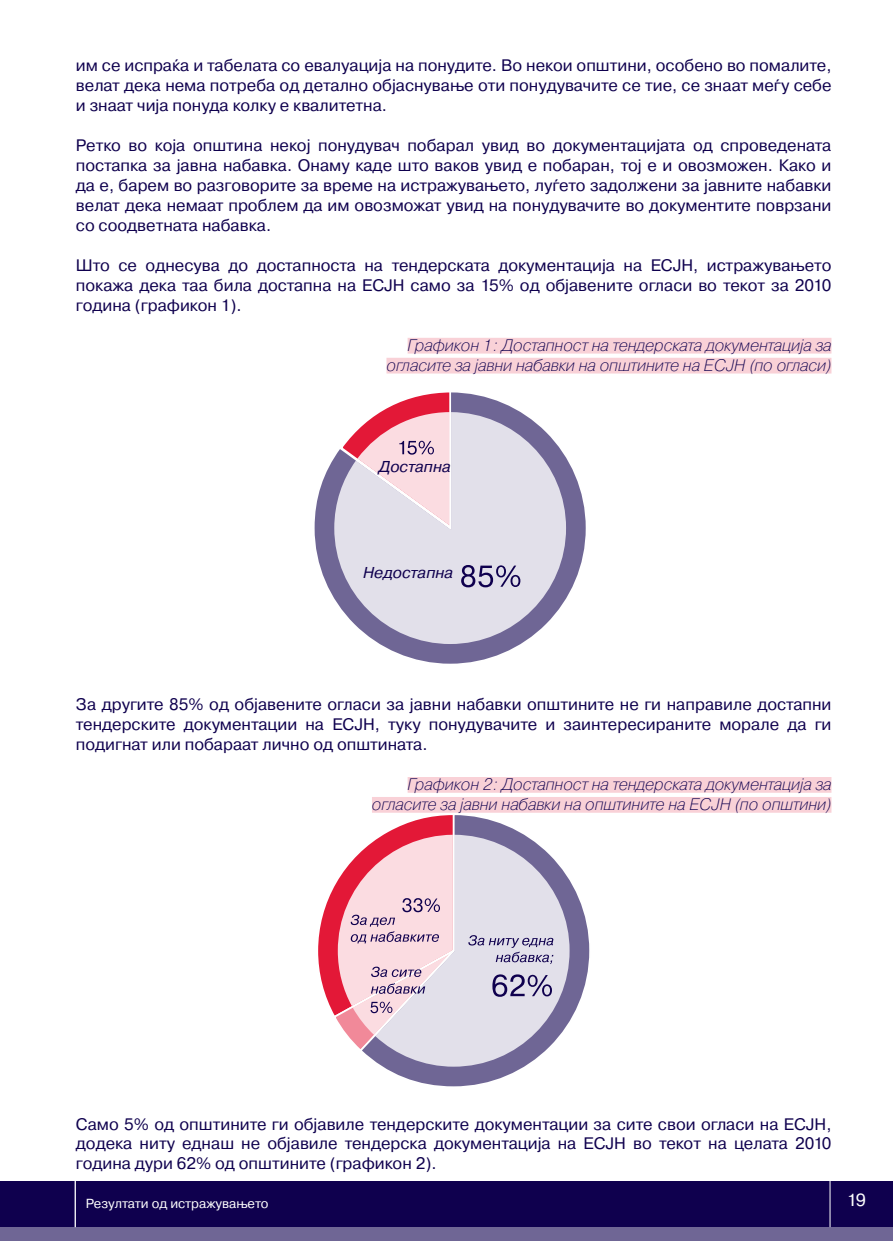
<style>
.page{position:relative;width:893px;height:1241px;background:#fff}
.page>*{position:absolute;margin:0;border:0;box-sizing:border-box;transform-origin:0 0}
.t1{font:17.5px "Pragmatica";color:#fff}
.t2{font:16.62px/19.9px "Pragmatica";color:#0f004e;text-align:justify}
.t3{font:italic 200 16.62px/19.9px "Pragmatica";color:#0f004e;text-align:right}
.t4{font:italic 15.75px "Pragmatica";color:#0f004e}
.t5{font:13.12px "Pragmatica";color:#fff}
</style>
<div class="page">
<div style="left:0;top:1221px;width:893px;height:19px;background:#6f6695"></div>
<div style="left:0;top:1181px;width:893px;height:45px;background:#0f004e"></div>
<hr style="left:75px;top:1169px;width:1px;height:57px;background:#fff">
<hr style="left:830px;top:1166px;width:1px;height:60px;background:#fff">
<div style="left:408px;top:338px;width:423px;height:15px;background:#f9d1d7"></div>
<div style="left:386px;top:358px;width:445px;height:15px;background:#f9d1d7"></div>
<div style="left:408px;top:776px;width:423px;height:16px;background:#f9d1d7"></div>
<div style="left:372px;top:796px;width:459px;height:16px;background:#f9d1d7"></div>
<svg style="left:314px;top:392px;width:272px;height:272px"></svg>
<svg style="left:334px;top:412px;width:232px;height:232px;background:#d1cedd"></svg>
<svg style="left:461px;top:565px;width:59px;height:22px"></svg>
<svg style="left:340px;top:392px;width:112px;height:137px"></svg>
<svg style="left:362px;top:815px;width:228px;height:272px"></svg>
<svg style="left:375px;top:834px;width:195px;height:232px;background:#cecadb"></svg>
<svg style="left:492px;top:974px;width:60px;height:22px"></svg>
<svg style="left:468px;top:934px;width:85px;height:29px;background:#bebacf"></svg>
<svg style="left:318px;top:815px;width:137px;height:236px"></svg>
<p class="t2" style="left:76px;top:56px;width:757px">им се испраќа и табелата со евалуација на понудите. Во некои општини, особено во помалите, велат дека нема потреба од детално објаснување оти понудувачите се тие, се знаат меѓу себе и знаат чија понуда колку е квалитетна.</p>
<p class="t2" style="left:76px;top:136px;width:757px">Ретко во која општина некој понудувач побарал увид во документацијата од спроведената постапка за јавна набавка. Онаму каде што ваков увид е побаран, тој е и овозможен. Како и да е, барем во разговорите за време на истражувањето, луѓето задолжени за јавните набавки велат дека немаат проблем да им овозможат увид на понудувачите во документите поврзани со соодветната набавка.</p>
<p class="t2" style="left:76px;top:256px;width:757px">Што се однесува до достапноста на тендерската документација на ЕСЈН, истражувањето покажа дека таа била достапна на ЕСЈН само за 15% од објавените огласи во текот за 2010 година (графикон 1).</p>
<p class="t3" style="left:386px;top:335px;width:446px">Графикон 1: Достапност на тендерската документација за огласите за јавни набавки на општините на ЕСЈН (по огласи)</p>
<p class="t4" style="left:379px;top:456px;width:74px">Достапна</p>
<p class="t4" style="left:363px;top:563px;width:92px">Недостапна</p>
<p class="t2" style="left:76px;top:694px;width:757px">За другите 85% од објавените огласи за јавни набавки општините не ги направиле достапни тендерските документации на ЕСЈН, туку понудувачите и заинтересираните морале да ги подигнат или побараат лично од општината.</p>
<p class="t3" style="left:372px;top:774px;width:461px">Графикон 2: Достапност на тендерската документација за огласите за јавни набавки на општините на ЕСЈН (по општини)</p>
<p class="t2" style="left:76px;top:1113px;width:757px">Само 5% од општините ги објавиле тендерските документации за сите свои огласи на ЕСЈН, додека ниту еднаш не објавиле тендерска документација на ЕСЈН во текот на целата 2010 година дури 62% од општините (графикон 2).</p>
<p class="t5" style="left:86px;top:1195px;width:184px">Резултати од истражувањето</p>
<p class="t1" style="left:847px;top:1188px;width:21px">19</p>
</div>
